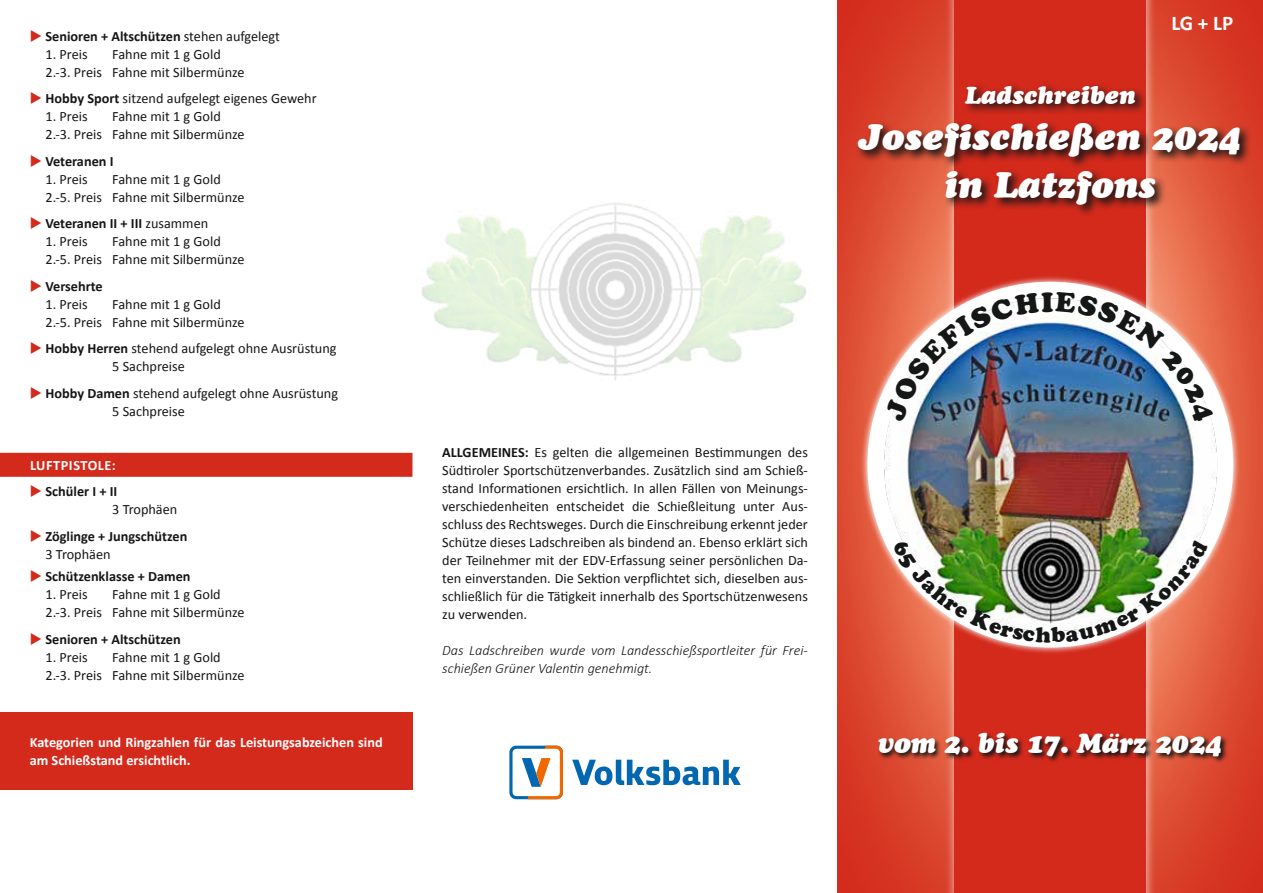
<style>
.page{position:relative;width:1263px;height:893px;background:#fff}
.page>*{position:absolute;margin:0;border:0;box-sizing:border-box;transform-origin:0 0}
.t1{font:italic 900 36px/48px "Cooper BT";color:#fff;text-align:center}
.t2{font:italic 900 27px "Cooper BT";color:#fff}
.t3{font:italic 900 24px "Cooper BT";color:#fff}
.t4{font:700 21px "Calibri";color:#fff}
.t5{font:14.25px/18px "Calibri";color:#151616}
.t6{font:700 14.25px/18px "Calibri";color:#151616}
.t7{font:italic 300 14.25px/18px "Calibri";color:#151616}
.t8{font:700 14.25px/18px "Calibri";color:#fff}
.t9{font:700 14.25px "Calibri";letter-spacing:.04em;color:#fff}
.s1{color:#d32a1c}
.s2{font-weight:400}
.s3{font-weight:700}
</style>
<div class="page">
<div style="left:0;top:712px;width:412px;height:78px;background:#d32a1c"></div>
<svg style="left:838px;top:0;width:425px;height:893px;background:#db4830"></svg>
<div style="left:945px;top:0;width:211px;height:893px;background:#fff;opacity:.75"></div>
<div style="left:955px;top:0;width:191px;height:893px;background:#d32a1c"></div>
<svg style="left:854px;top:82px;width:398px;height:135px"></svg>
<svg style="left:877px;top:732px;width:351px;height:32px"></svg>
<div style="left:0;top:453px;width:412px;height:24px;background:#d32a1c"></div>
<img style="left:421px;top:159px;width:417px;height:229px">
<div style="left:509px;top:746px;width:54px;height:53px;background:#0067b0;border-radius:7px"></div>
<div style="left:512px;top:749px;width:48px;height:47px;background:#fff;border-radius:4px"></div>
<svg style="left:522px;top:746px;width:41px;height:53px"></svg>
<svg style="left:572px;top:760px;width:169px;height:25px"></svg>
<svg style="left:861px;top:275px;width:379px;height:379px;background:#e25f45"></svg>
<img style="left:867px;top:282px;width:366px;height:365px;border-radius:183px">
<img style="left:892px;top:539px;width:316px;height:104px">
<img style="left:884px;top:292px;width:330px;height:131px">
<p class="t6" style="left:30px;top:27px;width:252px"><span class="s1">◆</span> Senioren + Altschützen <span class="s2">stehen aufgelegt</span></p>
<p class="t5" style="left:46px;top:45px;width:44px">1. Preis</p>
<p class="t5" style="left:46px;top:45px;width:201px;text-indent:67px">Fahne mit 1 g Gold<br>2.-3. Preis Fahne mit Silbermünze</p>
<p class="t5" style="left:30px;top:89px;width:288px"><span class="s1">◆</span> <span class="s3">Hobby Sport</span> sitzend aufgelegt eigenes Gewehr</p>
<p class="t5" style="left:46px;top:107px;width:44px">1. Preis</p>
<p class="t5" style="left:46px;top:107px;width:201px;text-indent:67px">Fahne mit 1 g Gold<br>2.-3. Preis Fahne mit Silbermünze</p>
<p class="t6" style="left:30px;top:152px;width:85px"><span class="s1">◆</span> Veteranen I</p>
<p class="t5" style="left:46px;top:170px;width:44px">1. Preis</p>
<p class="t5" style="left:46px;top:170px;width:201px;text-indent:67px">Fahne mit 1 g Gold<br>2.-5. Preis Fahne mit Silbermünze</p>
<p class="t6" style="left:30px;top:214px;width:180px"><span class="s1">◆</span> Veteranen II + III <span class="s2">zusammen</span></p>
<p class="t5" style="left:46px;top:232px;width:44px">1. Preis</p>
<p class="t5" style="left:46px;top:232px;width:201px;text-indent:67px">Fahne mit 1 g Gold<br>2.-5. Preis Fahne mit Silbermünze</p>
<p class="t6" style="left:30px;top:277px;width:75px"><span class="s1">◆</span> Versehrte</p>
<p class="t5" style="left:46px;top:295px;width:44px">1. Preis</p>
<p class="t5" style="left:46px;top:295px;width:201px;text-indent:67px">Fahne mit 1 g Gold<br>2.-5. Preis Fahne mit Silbermünze</p>
<p class="t5" style="left:112px;top:339px;width:226px;text-indent:-82px"><span class="s1">◆</span> <span class="s3">Hobby Herren</span> stehend aufgelegt ohne Ausrüstung<br>5 Sachpreise</p>
<p class="t5" style="left:112px;top:384px;width:227px;text-indent:-82px"><span class="s1">◆</span> <span class="s3">Hobby Damen</span> stehend aufgelegt ohne Ausrüstung<br>5 Sachpreise</p>
<p class="t9" style="left:30px;top:455px;width:87px">LUFTPISTOLE:</p>
<p class="t6" style="left:112px;top:482px;width:67px;text-indent:-82px"><span class="s1">◆</span> Schüler I + II<br><span class="s2">3 Trophäen</span></p>
<p class="t6" style="left:45px;top:527px;width:143px;text-indent:-16px"><span class="s1">◆</span> Zöglinge + Jungschützen<br><span class="s2">3 Trophäen</span></p>
<p class="t6" style="left:30px;top:567px;width:162px"><span class="s1">◆</span> Schützenklasse + Damen</p>
<p class="t5" style="left:45px;top:585px;width:44px">1. Preis</p>
<p class="t5" style="left:45px;top:585px;width:201px;text-indent:67px">Fahne mit 1 g Gold<br>2.-3. Preis Fahne mit Silbermünze</p>
<p class="t6" style="left:30px;top:629px;width:152px"><span class="s1">◆</span> Senioren + Altschützen</p>
<p class="t5" style="left:45px;top:647px;width:44px">1. Preis</p>
<p class="t5" style="left:45px;top:647px;width:201px;text-indent:67px">Fahne mit 1 g Gold<br>2.-3. Preis Fahne mit Silbermünze</p>
<p class="t8" style="left:30px;top:733px;width:354px">Kategorien und Ringzahlen für das Leistungsabzeichen sind am Schießstand ersichtlich.</p>
<h3 class="t4" style="left:1171px;top:8px;width:63px">LG + LP</h3>
<h3 class="t3" style="left:965px;top:80px;width:172px">Ladschreiben</h3>
<h1 class="t1" style="left:859px;top:113px;width:385px">Josefischießen 2024 in Latzfons</h1>
<p class="t5" style="left:442px;top:443px;width:367px;text-align:justify"><span class="s3">ALLGEMEINES:</span> Es gelten die allgemeinen Bestimmungen des Südtiroler Sportschützenverbandes. Zusätzlich sind am Schieß&shy;stand Informationen ersichtlich. In allen Fällen von Meinungs&shy;verschiedenheiten entscheidet die Schießleitung unter Aus&shy;schluss des Rechtsweges. Durch die Einschreibung erkennt jeder Schütze dieses Ladschreiben als bindend an. Ebenso erklärt sich der Teilnehmer mit der EDV-Erfassung seiner persönlichen Da&shy;ten einverstanden. Die Sektion verpflichtet sich, dieselben aus&shy;schließlich für die Tätigkeit innerhalb des Sportschützenwesens zu verwenden.</p>
<p class="t7" style="left:442px;top:641px;width:367px">Das Ladschreiben wurde vom Landesschießsportleiter für Frei&shy;schießen Grüner Valentin genehmigt.</p>
<h2 class="t2" style="left:878px;top:727px;width:346px">vom 2. bis 17. März 2024</h2>
</div>
